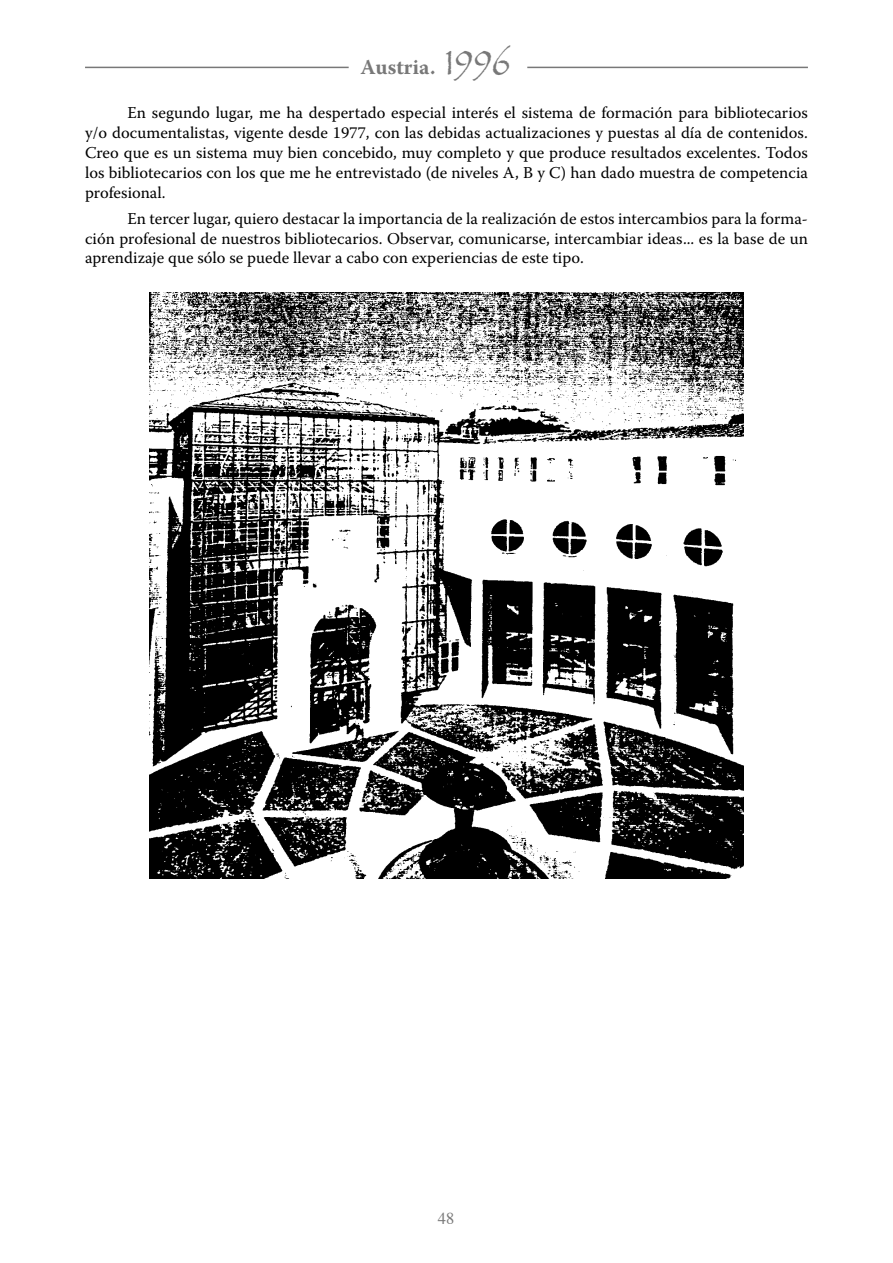
<style>
.page{position:relative;width:893px;height:1263px;background:#fff}
.page>*{position:absolute;margin:0;border:0;box-sizing:border-box;transform-origin:0 0}
.t1{font:700 21px "Warnock Pro";letter-spacing:.005em;color:#787878}
.t2{font:16.5px/19.8px "Warnock Pro";color:#000;text-align:justify}
.t3{font:16.5px "Times";color:#787878}
.s1{font-family:"Papyrus";font-weight:400;font-size:36px}
</style>
<div class="page">
<hr style="left:527px;top:67px;width:281px;height:1px;background:#787878">
<hr style="left:85px;top:67px;width:264px;height:1px;background:#787878">
<img style="left:149px;top:292px;width:595px;height:587px">
<p class="t1" style="left:360px;top:54px;width:152px">Austria. <span class="s1">1996</span></p>
<p class="t2" style="left:85px;top:103px;width:724px;text-indent:43px">En segundo lugar, me ha despertado especial interés el sistema de formación para bibliotecarios y/o documentalistas, vigente desde 1977, con las debidas actualizaciones y puestas al día de contenidos.<br>Creo que es un sistema muy bien concebido, muy completo y que produce resultados excelentes. Todos los bibliotecarios con los que me he entrevistado (de niveles A, B y C) han dado muestra de competencia profesional.</p>
<p class="t2" style="left:85px;top:208px;width:724px;text-indent:43px">En tercer lugar, quiero destacar la importancia de la realización de estos intercambios para la forma&shy;ción profesional de nuestros bibliotecarios. Observar, comunicarse, intercambiar ideas... es la base de un aprendizaje que sólo se puede llevar a cabo con experiencias de este tipo.</p>
<p class="t3" style="left:438px;top:1203px;width:16px">48</p>
</div>
